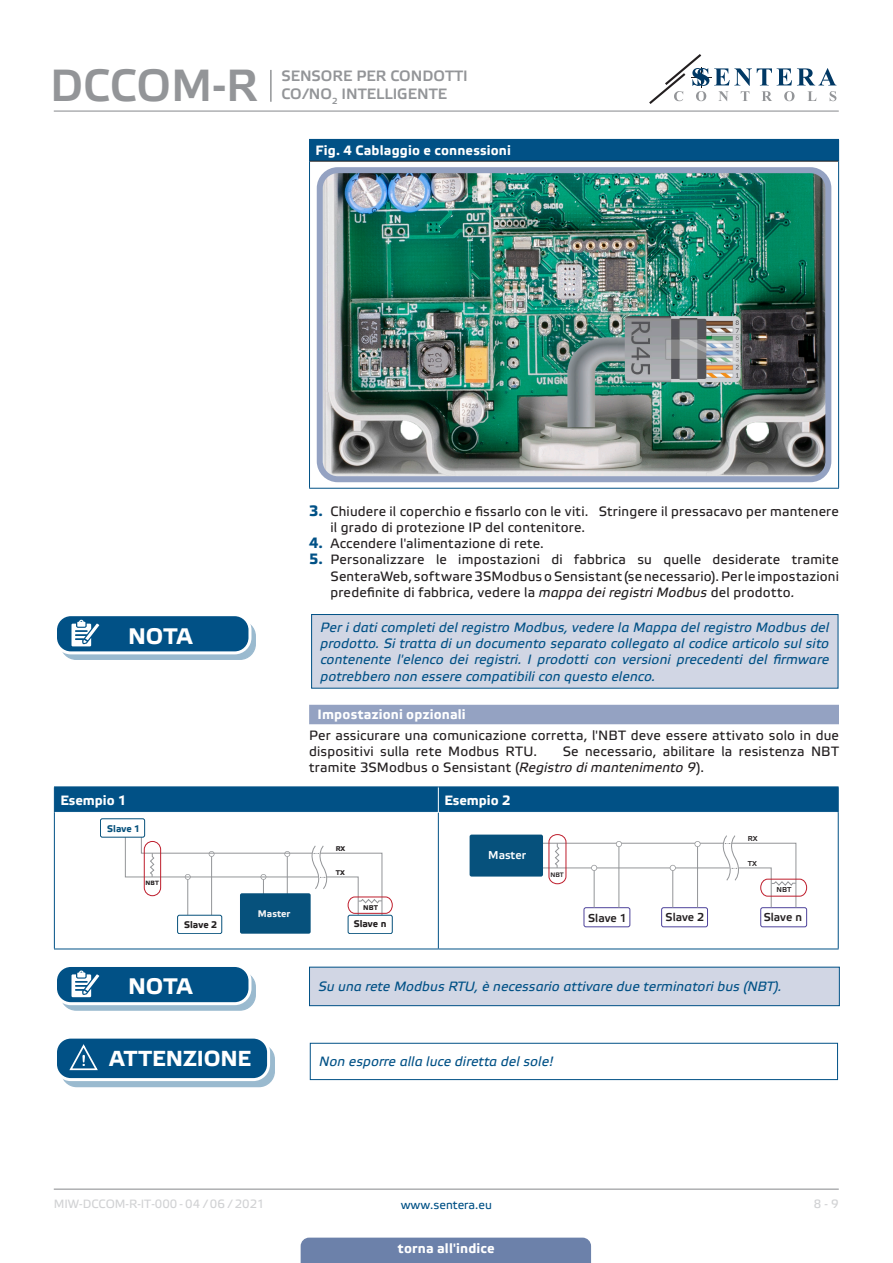
<style>
.page{position:relative;width:893px;height:1263px;background:#fff}
.page>*{position:absolute;margin:0;border:0;box-sizing:border-box;transform-origin:0 0}
.t1{font:45px "Etelka Medium Pro";color:#939598}
.t2{font:700 22.5px "Etelka Text Pro";letter-spacing:-.005em;color:#fff}
.t3{font:700 21.75px "Etelka Text Pro";color:#fff}
.t4{font:15px/18px "Etelka Medium Pro";color:#939598}
.body{font:13.5px/16.2px "Etelka Text Pro";letter-spacing:.015em;color:#231f20}
.attention{font:italic 13.5px/16.2px "Etelka Text Pro";letter-spacing:.01em;color:#015186;text-align:justify}
.table_text{font:700 13.5px "Etelka Text Pro";letter-spacing:.01em;color:#fff}
.Number-roman{font:700 13.5px "Etelka Text Pro";letter-spacing:.01em;color:#fff}
.head-table{font:700 13.5px "Etelka Text Pro";color:#fff}
.t5{font:12px "Etelka Text Pro";color:#d1d2d4}
.t6{font:12px "Etelka Text Pro";color:#015186}
.t7{font:11.4px "Etelka Medium Pro";color:#231f20}
.t8{font:11.4px "Etelka Medium Pro";color:#fff}
.t9{font:700 9.6px "Etelka Text Pro";color:#231f20}
.t10{font:700 9.6px "Etelka Text Pro";color:#f2f3f4}
.t11{font:700 9.6px "Etelka Text Pro";color:#06517c}
.t12{font:7.2px "Etelka Medium Pro";color:#231f20}
.t13{font:700 6.9px "Etelka Text Pro";color:#231f20}
.t14{font:6.45px "Etelka Medium Pro";color:#231f20}
.t15{font:700 6.15px "Etelka Text Pro";color:#231f20}
.s1{font-weight:700;font-size:15px;color:#015186}
.s2{font-style:italic}
</style>
<div class="page">
<hr style="left:54px;top:111px;width:785px;height:1px;background:#939598">
<hr style="left:54px;top:1188px;width:785px;height:2px;background:#939598">
<svg style="left:649px;top:54px;width:187px;height:50px"></svg>
<div style="left:301px;top:1237px;width:290px;height:26px;background:#6c81aa"></div>
<hr style="left:270px;top:70px;width:2px;height:32px;background:#939598">
<div style="left:309px;top:705px;width:530px;height:19px;background:#94a2c2"></div>
<div style="left:309px;top:139px;width:530px;height:22px;background:#015186"></div>
<hr style="left:309px;top:161px;width:1px;height:327px;background:#015186">
<hr style="left:838px;top:161px;width:1px;height:327px;background:#015186">
<hr style="left:310px;top:161px;width:528px;height:1px;background:#231f20">
<hr style="left:309px;top:488px;width:530px;height:1px;background:#015186">
<img style="left:324px;top:174px;width:500px;height:301px">
<div style="left:317px;top:167px;width:514px;height:315px;border:6px solid #94a2c2;border-radius:18px"></div>
<div style="left:312px;top:614px;width:526px;height:74px;background:#d1d6e4"></div>
<div style="left:311px;top:614px;width:527px;height:74px;border:1px solid #015186"></div>
<svg style="left:61px;top:621px;width:194px;height:38px"></svg>
<div style="left:60px;top:620px;width:196px;height:40px;border:1px solid #015186;border-radius:15px"></div>
<div style="left:56px;top:615px;width:194px;height:38px;background:#015186;border-radius:15px"></div>
<div style="left:54px;top:613px;width:197px;height:41px;border:3px solid #fff;border-radius:15px"></div>
<svg style="left:71px;top:620px;width:34px;height:34px"></svg>
<hr style="left:54px;top:786px;width:384px;height:1px;background:#015186">
<hr style="left:438px;top:786px;width:401px;height:1px;background:#015186">
<div style="left:54px;top:787px;width:785px;height:25px;background:#015186"></div>
<hr style="left:54px;top:812px;width:1px;height:136px;background:#015186">
<hr style="left:54px;top:948px;width:384px;height:1px;background:#015186">
<hr style="left:438px;top:813px;width:1px;height:135px;background:#015186">
<hr style="left:838px;top:812px;width:1px;height:136px;background:#015186">
<hr style="left:438px;top:948px;width:401px;height:1px;background:#015186">
<div style="left:177px;top:915px;width:45px;height:19px;border:1px solid #06517c;border-radius:2px"></div>
<div style="left:348px;top:915px;width:45px;height:19px;border:1px solid #06517c;border-radius:2px"></div>
<div style="left:240px;top:893px;width:71px;height:41px;background:#06517c;border-radius:2px"></div>
<svg style="left:125px;top:823px;width:268px;height:95px"></svg>
<div style="left:100px;top:819px;width:45px;height:18px;background:#fff;border-radius:2px"></div>
<div style="left:100px;top:818px;width:45px;height:19px;border:1px solid #06517c;border-radius:2px"></div>
<div style="left:661px;top:907px;width:47px;height:20px;border:1px solid #4e439b;border-radius:2px"></div>
<hr style="left:529px;top:867px;width:201px;height:1px;background:#939598">
<hr style="left:536px;top:843px;width:188px;height:1px;background:#939598">
<div style="left:584px;top:907px;width:46px;height:20px;border:1px solid #4e439b;border-radius:2px"></div>
<div style="left:760px;top:907px;width:47px;height:20px;border:1px solid #4e439b;border-radius:2px"></div>
<div style="left:470px;top:834px;width:73px;height:42px;background:#06517c;border-radius:2px"></div>
<svg style="left:548px;top:834px;width:259px;height:74px"></svg>
<div style="left:309px;top:967px;width:530px;height:39px;background:#d1d6e4"></div>
<div style="left:309px;top:967px;width:531px;height:39px;border:1px solid #015186"></div>
<svg style="left:61px;top:972px;width:194px;height:38px"></svg>
<div style="left:60px;top:971px;width:196px;height:40px;border:1px solid #015186;border-radius:15px"></div>
<div style="left:56px;top:965px;width:194px;height:39px;background:#015186;border-radius:15px"></div>
<div style="left:54px;top:964px;width:197px;height:41px;border:3px solid #fff;border-radius:15px"></div>
<svg style="left:71px;top:970px;width:34px;height:34px"></svg>
<div style="left:310px;top:1043px;width:528px;height:37px;border:1px solid #015186"></div>
<div style="left:61px;top:1044px;width:213px;height:42px;background:#9abacf;border-radius:15px"></div>
<div style="left:61px;top:1043px;width:214px;height:44px;border:1px solid #015186;border-radius:15px"></div>
<div style="left:56px;top:1037px;width:213px;height:42px;background:#015186;border-radius:15px"></div>
<div style="left:54px;top:1035px;width:216px;height:46px;border:3px solid #fff;border-radius:15px"></div>
<svg style="left:68px;top:1044px;width:41px;height:36px"></svg>
<h1 class="t1" style="left:50px;top:61px;width:209px">DCCOM-R</h1>
<p class="t4" style="left:281px;top:67px;width:188px">SENSORE PER CONDOTTI<br>CO/NO<sub>2</sub> INTELLIGENTE</p>
<p class="table_text" style="left:315px;top:143px;width:197px">Fig. 4 Cablaggio e connessioni</p>
<p class="t2" style="left:128px;top:623px;width:66px">NOTA</p>
<p class="body" style="left:330px;top:504px;width:510px;text-indent:-21px"><span class="s1">3.</span> Chiudere il coperchio e fissarlo con le viti. Stringere il pressacavo per mantenere il grado di protezione IP del contenitore.</p>
<p class="body" style="left:309px;top:536px;width:236px"><span class="s1">4.</span> Accendere l'alimentazione di rete.</p>
<p class="body" style="left:330px;top:552px;width:510px;text-align:justify;text-indent:-21px"><span class="s1">5.</span> Personalizzare le impostazioni di fabbrica su quelle desiderate tramite SenteraWeb, software 3SModbus o Sensistant (se necessario). Per le impostazioni predefinite di fabbrica, vedere la <span class="s2">mappa dei registri Modbus</span> del prodotto<span class="s2">.</span></p>
<p class="attention" style="left:320px;top:620px;width:510px">Per i dati completi del registro Modbus, vedere la Mappa del registro Modbus del prodotto. Si tratta di un documento separato collegato al codice articolo sul sito contenente l'elenco dei registri. I prodotti con versioni precedenti del firmware potrebbero non essere compatibili con questo elenco.</p>
<p class="Number-roman" style="left:318px;top:707px;width:150px">Impostazioni opzionali</p>
<p class="body" style="left:309px;top:728px;width:531px">Per assicurare una comunicazione corretta, l'NBT deve essere attivato solo in due dispositivi sulla rete Modbus RTU.</p>
<p class="body" style="left:309px;top:744px;width:531px;text-indent:254px">Se necessario, abilitare la resistenza NBT tramite 3SModbus o Sensistant (<span class="s2">Registro di mantenimento 9</span>).</p>
<p class="head-table" style="left:60px;top:792px;width:68px">Esempio 1</p>
<p class="head-table" style="left:444px;top:792px;width:68px">Esempio 2</p>
<p class="t13" style="left:336px;top:845px;width:11px">RX</p>
<p class="t13" style="left:336px;top:869px;width:11px">ТX</p>
<p class="t13" style="left:363px;top:903px;width:16px">NBT</p>
<p class="t11" style="left:107px;top:823px;width:35px">Slave 1</p>
<p class="t8" style="left:488px;top:849px;width:39px">Master</p>
<p class="t15" style="left:146px;top:880px;width:15px">NBT</p>
<p class="t10" style="left:258px;top:908px;width:34px">Master</p>
<p class="t9" style="left:184px;top:919px;width:35px">Slave 2</p>
<p class="t9" style="left:354px;top:919px;width:34px">Slave n</p>
<p class="t14" style="left:550px;top:871px;width:15px">NBT</p>
<p class="t7" style="left:588px;top:911px;width:40px">Slave 1</p>
<p class="t7" style="left:666px;top:911px;width:40px">Slave 2</p>
<p class="t12" style="left:748px;top:834px;width:11px">RX</p>
<p class="t12" style="left:748px;top:859px;width:11px">ТX</p>
<p class="t12" style="left:776px;top:886px;width:16px">NBT</p>
<p class="t7" style="left:764px;top:911px;width:40px">Slave n</p>
<p class="t2" style="left:128px;top:974px;width:66px">NOTA</p>
<p class="attention" style="left:318px;top:979px;width:465px">Su una rete Modbus RTU, è necessario attivare due terminatori bus (NBT).</p>
<p class="t3" style="left:109px;top:1046px;width:143px">ATTENZIONE</p>
<p class="attention" style="left:319px;top:1054px;width:236px">Non esporre alla luce diretta del sole!</p>
<p class="t5" style="left:54px;top:1197px;width:212px">MIW-DCCOM-R-IT-000 - 04 / 06 / 2021</p>
<p class="t6" style="left:401px;top:1198px;width:93px">www.sentera.eu</p>
<p class="t5" style="left:814px;top:1197px;width:27px">8 - 9</p>
<p class="table_text" style="left:398px;top:1240px;width:98px">torna all'indice</p>
</div>
